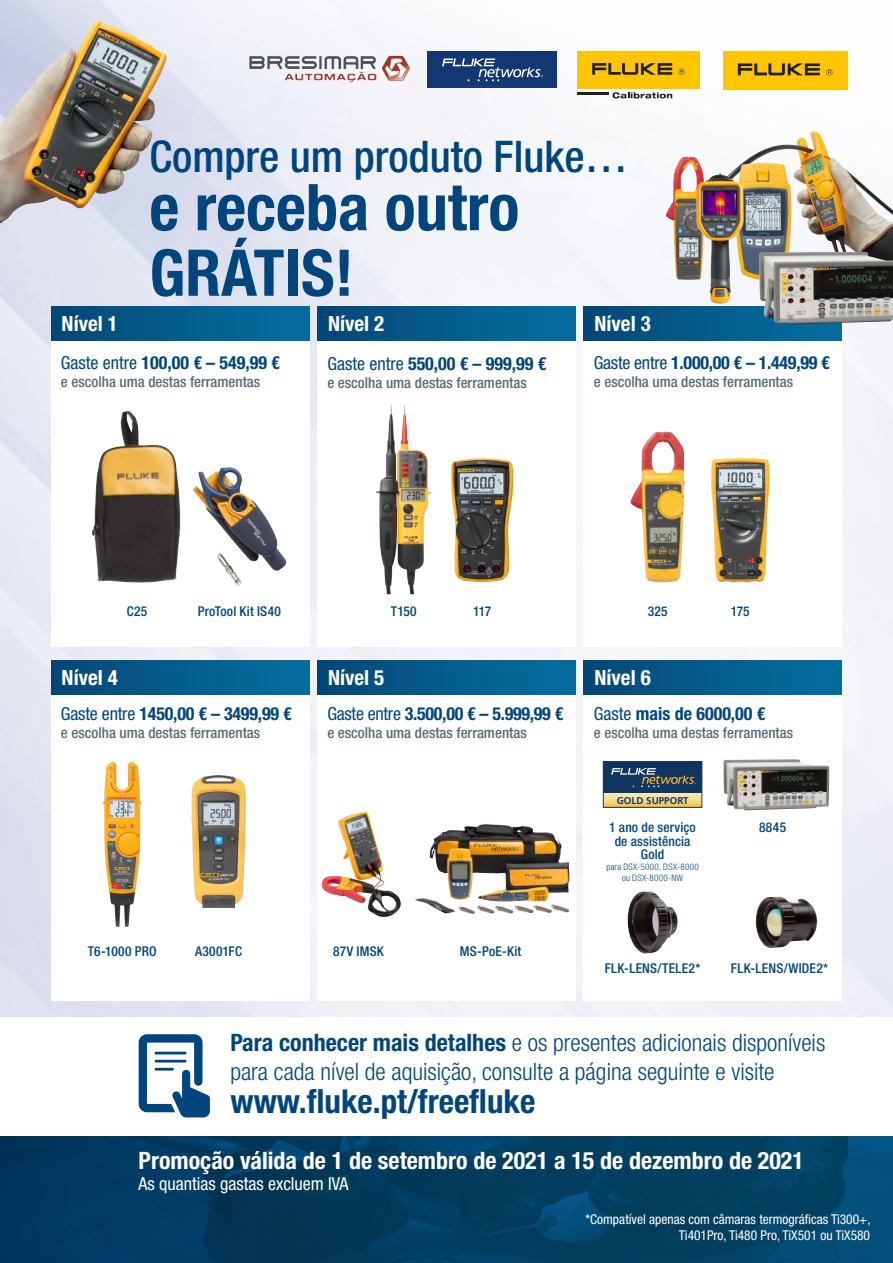
<style>
.page{position:relative;width:893px;height:1263px;background:#fff}
.page>*{position:absolute;margin:0;border:0;box-sizing:border-box;transform-origin:0 0}
.t1{font:700 condensed 64.5px/65.6px "Helvetica Neue LT Pro";color:#00457d}
.t2{font:500 condensed 43.65px "Helvetica Neue LT Pro";color:#00457d}
.t3{font:700 condensed 33px "Helvetica Neue LT Pro";color:#00457d}
.t4{font:300 condensed 24px/28.5px "Helvetica Neue LT Pro";color:#00457d}
.t5{font:700 condensed 24px "Helvetica Neue LT Pro";color:#fff}
.t6{font:700 condensed 21px "Helvetica Neue LT Pro";color:#fff}
.t7{font:700 condensed 18px "Helvetica Neue LT Pro";letter-spacing:-.01em;color:#00457d}
.t8{font:condensed 18px "Helvetica Neue LT Pro";color:#fff}
.t9{font:500 condensed 15px "Helvetica Neue LT Pro";color:#566b72}
.t10{font:500 condensed 13.5px/13.5px "Helvetica Neue LT Pro";letter-spacing:.015em;color:#00457d;text-align:center}
.t11{font:condensed 13.5px/16.2px "Helvetica Neue LT Pro";color:#fff;text-align:right}
.t12{font:700 9.9px "Frutiger";color:#123772}
.t13{font:300 condensed 9px/10.8px "Helvetica Neue LT Pro";letter-spacing:.035em;color:#00457d;text-align:center}
.s1{font-weight:400}
.s2{font-weight:700}
</style>
<div class="page">
<img style="left:0;top:0;width:893px;height:1016px">
<div style="left:51px;top:306px;width:258px;height:340px;background:#fff"></div>
<div style="left:51px;top:661px;width:258px;height:340px;background:#fff"></div>
<div style="left:317px;top:306px;width:258px;height:340px;background:#fff"></div>
<div style="left:317px;top:661px;width:258px;height:340px;background:#fff"></div>
<div style="left:584px;top:306px;width:258px;height:340px;background:#fff"></div>
<div style="left:584px;top:661px;width:258px;height:340px;background:#fff"></div>
<img style="left:0;top:1136px;width:893px;height:127px">
<img style="left:322px;top:811px;width:79px;height:106px">
<img style="left:430px;top:825px;width:139px;height:76px">
<img style="left:0;top:22px;width:167px;height:201px">
<img style="left:193px;top:467px;width:93px;height:119px">
<img style="left:376px;top:404px;width:56px;height:190px">
<img style="left:92px;top:411px;width:89px;height:172px">
<img style="left:451px;top:458px;width:62px;height:124px">
<img style="left:630px;top:432px;width:55px;height:151px">
<img style="left:711px;top:457px;width:59px;height:126px">
<img style="left:103px;top:761px;width:39px;height:166px">
<img style="left:755px;top:897px;width:62px;height:51px">
<img style="left:718px;top:132px;width:175px;height:120px">
<img style="left:735px;top:163px;width:56px;height:117px">
<img style="left:666px;top:157px;width:39px;height:123px">
<img style="left:696px;top:173px;width:48px;height:131px">
<img style="left:191px;top:775px;width:55px;height:133px">
<div style="left:603px;top:761px;width:99px;height:33px;background:#10355f"></div>
<svg style="left:611px;top:768px;width:85px;height:19px"></svg>
<svg style="left:605px;top:793px;width:95px;height:13px"></svg>
<div style="left:603px;top:761px;width:99px;height:47px;border:1px solid #123772"></div>
<img style="left:628px;top:891px;width:50px;height:62px">
<img style="left:723px;top:759px;width:106px;height:51px">
<div style="left:723px;top:51px;width:124px;height:39px;background:#ffc500"></div>
<svg style="left:738px;top:63px;width:82px;height:12px"></svg>
<svg style="left:826px;top:69px;width:6px;height:7px"></svg>
<div style="left:577px;top:51px;width:123px;height:38px;background:#ffc500"></div>
<svg style="left:592px;top:63px;width:80px;height:12px"></svg>
<svg style="left:678px;top:69px;width:7px;height:6px"></svg>
<svg style="left:612px;top:92px;width:60px;height:6px"></svg>
<hr style="left:578px;top:92px;width:31px;height:3px;background:#241f1f">
<div style="left:427px;top:51px;width:130px;height:37px;background:#123772"></div>
<svg style="left:442px;top:59px;width:101px;height:22px"></svg>
<div style="left:51px;top:306px;width:258px;height:34px;background:linear-gradient(to right,#034877,#056fa1)"></div>
<div style="left:51px;top:661px;width:258px;height:34px;background:linear-gradient(to right,#034877,#056fa1)"></div>
<div style="left:317px;top:306px;width:258px;height:34px;background:linear-gradient(to right,#034877,#056fa1)"></div>
<div style="left:317px;top:661px;width:258px;height:34px;background:linear-gradient(to right,#034877,#056fa1)"></div>
<div style="left:584px;top:306px;width:258px;height:34px;background:linear-gradient(to right,#034877,#056fa0)"></div>
<div style="left:584px;top:661px;width:258px;height:34px;background:linear-gradient(to right,#034877,#056fa1)"></div>
<img style="left:759px;top:252px;width:134px;height:72px">
<svg style="left:139px;top:1034px;width:71px;height:83px"></svg>
<img style="left:233px;top:27px;width:193px;height:85px">
<h3 class="t6" style="left:62px;top:310px;width:58px">Nível 1</h3>
<h2 class="t2" style="left:149px;top:130px;width:480px">Compre um produto Fluke…</h2>
<h1 class="t1" style="left:149px;top:175px;width:371px">e receba outro<br>GRÁTIS!</h1>
<h3 class="t6" style="left:328px;top:310px;width:58px">Nível 2</h3>
<h3 class="t6" style="left:594px;top:310px;width:58px">Nível 3</h3>
<p class="t7" style="left:61px;top:352px;width:220px"><span class="s1">Gaste entre</span> 100,00 € – 549,99 €</p>
<p class="t9" style="left:61px;top:372px;width:201px">e escolha uma destas ferramentas</p>
<p class="t7" style="left:327px;top:353px;width:220px"><span class="s1">Gaste entre</span> 550,00 € – 999,99 €</p>
<p class="t9" style="left:327px;top:373px;width:201px">e escolha uma destas ferramentas</p>
<p class="t7" style="left:594px;top:352px;width:237px"><span class="s1">Gaste entre</span> 1.000,00 € – 1.449,99 €</p>
<p class="t9" style="left:594px;top:372px;width:201px">e escolha uma destas ferramentas</p>
<p class="t10" style="left:127px;top:604px;width:22px">C25</p>
<p class="t10" style="left:391px;top:604px;width:27px">T150</p>
<p class="t10" style="left:648px;top:604px;width:21px">325</p>
<p class="t10" style="left:198px;top:604px;width:85px">ProTool Kit IS40</p>
<p class="t10" style="left:473px;top:604px;width:20px">117</p>
<p class="t10" style="left:731px;top:604px;width:20px">175</p>
<h3 class="t6" style="left:62px;top:665px;width:58px">Nível 4</h3>
<h3 class="t6" style="left:328px;top:665px;width:58px">Nível 5</h3>
<h3 class="t6" style="left:594px;top:665px;width:58px">Nível 6</h3>
<p class="t7" style="left:61px;top:703px;width:232px"><span class="s1">Gaste entre</span> 1450,00 € – 3499,99 €</p>
<p class="t9" style="left:61px;top:724px;width:201px">e escolha uma destas ferramentas</p>
<p class="t7" style="left:327px;top:703px;width:237px"><span class="s1">Gaste entre</span> 3.500,00 € – 5.999,99 €</p>
<p class="t9" style="left:327px;top:724px;width:201px">e escolha uma destas ferramentas</p>
<p class="t10" style="left:88px;top:944px;width:70px">T6-1000 PRO</p>
<p class="t10" style="left:333px;top:944px;width:52px">87V IMSK</p>
<p class="t10" style="left:195px;top:944px;width:48px">A3001FC</p>
<p class="t10" style="left:460px;top:944px;width:63px">MS-PoE-Kit</p>
<p class="t7" style="left:594px;top:703px;width:173px"><span class="s1">Gaste</span> mais de 6000,00 €</p>
<p class="t9" style="left:594px;top:724px;width:201px">e escolha uma destas ferramentas</p>
<p class="t12" style="left:617px;top:795px;width:74px">GOLD SUPPORT</p>
<p class="t10" style="left:609px;top:820px;width:88px">1 ano de serviço de assistência<br>Gold</p>
<p class="t13" style="left:606px;top:861px;width:94px">para DSX-5000, DSX-8000 ou DSX-8000-NW</p>
<p class="t10" style="left:759px;top:820px;width:29px">8845</p>
<p class="t10" style="left:605px;top:961px;width:97px">FLK-LENS/TELE2*</p>
<p class="t10" style="left:731px;top:961px;width:99px">FLK-LENS/WIDE2*</p>
<h3 class="t4" style="left:230px;top:1028px;width:596px"><span class="s2">Para conhecer mais detalhes</span> e os presentes adicionais disponíveis para cada nível de aquisição, consulte a página seguinte e visite</h3>
<h3 class="t3" style="left:230px;top:1081px;width:306px">www.fluke.pt/freefluke</h3>
<h3 class="t5" style="left:139px;top:1146px;width:667px">Promoção válida de 1 de setembro de 2021 a 15 de dezembro de 2021</h3>
<p class="t8" style="left:139px;top:1173px;width:212px">As quantias gastas excluem IVA</p>
<p class="t11" style="left:585px;top:1211px;width:287px">*Compatível apenas com câmaras termográficas Ti300+,<br>Ti401Pro, Ti480 Pro, TiX501 ou TiX580</p>
</div>
